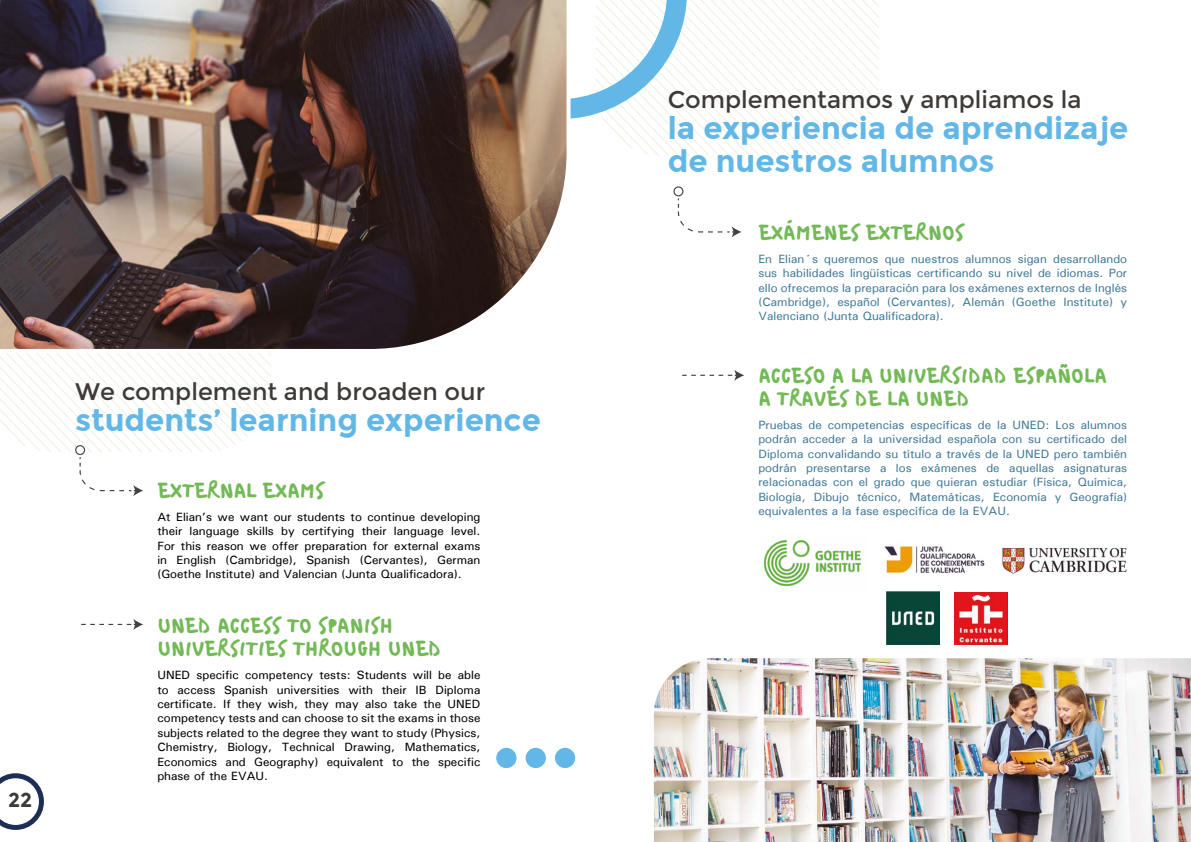
<style>
.page{position:relative;width:1191px;height:842px;background:#fff}
.page>*{position:absolute;margin:0;border:0;box-sizing:border-box;transform-origin:0 0}
.t1{font:700 31px/33px "Montserrat";color:#62b7e7}
.t2{font:24px "Montserrat";color:#3e3a37}
.t3{font:21px/23px "Bristol";color:#73b956}
.t4{font:700 20px "Montserrat";color:#3e3a37}
.t5{font:12px/14.4px "Utah";color:#427b9a;text-align:justify}
.t6{font:12px/14.4px "Utah";color:#000;text-align:justify}
</style>
<div class="page">
<svg style="left:0;top:773px;width:44px;height:57px"></svg>
<svg style="left:572px;top:0;width:307px;height:156px"></svg>
<img style="left:0;top:0;width:572px;height:349px">
<div style="left:555px;top:748px;width:20px;height:20px;background:#62b7e7;border-radius:50%"></div>
<div style="left:525px;top:748px;width:21px;height:20px;background:#62b7e7;border-radius:50%"></div>
<div style="left:496px;top:748px;width:20px;height:20px;background:#62b7e7;border-radius:50%"></div>
<img style="left:0;top:132px;width:271px;height:364px">
<svg style="left:673px;top:186px;width:68px;height:51px"></svg>
<svg style="left:81px;top:619px;width:62px;height:11px"></svg>
<svg style="left:682px;top:370px;width:62px;height:11px"></svg>
<img style="left:764px;top:540px;width:97px;height:47px">
<img style="left:955px;top:593px;width:52px;height:52px">
<img style="left:880px;top:546px;width:105px;height:28px">
<img style="left:886px;top:591px;width:53px;height:54px">
<img style="left:1001px;top:543px;width:126px;height:31px">
<img style="left:654px;top:658px;width:537px;height:184px">
<h3 class="t4" style="left:8px;top:788px;width:26px">22</h3>
<h2 class="t2" style="left:75px;top:378px;width:411px">We complement and broaden our</h2>
<h1 class="t1" style="left:75px;top:403px;width:467px">students’ learning experience</h1>
<h3 class="t3" style="left:157px;top:479px;width:168px">EXTERNAL EXAMS</h3>
<p class="t6" style="left:157px;top:509px;width:324px">At Elian’s we want our students to continue developing their language skills by certifying their language level.<br>For this reason we offer preparation for external exams in English (Cambridge), Spanish (Cervantes), German (Goethe Institute) and Valencian (Junta Qualificadora).</p>
<h3 class="t3" style="left:157px;top:614px;width:286px">UNED ACCESS TO SPANISH<br>UNIVERSITIES THROUGH UNED</h3>
<p class="t6" style="left:157px;top:668px;width:324px">UNED specific competency tests: Students will be able to access Spanish universities with their IB Diploma certificate. If they wish, they may also take the UNED competency tests and can choose to sit the exams in those subjects related to the degree they want to study (Physics, Chemistry, Biology, Technical Drawing, Mathematics, Economics and Geography) equivalent to the specific phase of the EVAU.</p>
<h2 class="t2" style="left:668px;top:86px;width:415px">Complementamos y ampliamos la</h2>
<h1 class="t1" style="left:668px;top:112px;width:462px">la experiencia de aprendizaje de nuestros alumnos</h1>
<h3 class="t3" style="left:758px;top:221px;width:207px">EXÁMENES EXTERNOS</h3>
<p class="t5" style="left:758px;top:251px;width:370px">En Elian´s queremos que nuestros alumnos sigan desarrollando sus habilidades lingüísticas certificando su nivel de idiomas. Por ello ofrecemos la preparación para los exámenes externos de Inglés (Cambridge), español (Cervantes), Alemán (Goethe Institute) y Valenciano (Junta Qualificadora).</p>
<h3 class="t3" style="left:758px;top:364px;width:350px">ACCESO A LA UNIVERSIDAD ESPAÑOLA<br>A TRAVÉS DE LA UNED</h3>
<p class="t5" style="left:758px;top:417px;width:370px">Pruebas de competencias específicas de la UNED: Los alumnos podrán acceder a la universidad española con su certificado del Diploma convalidando su título a través de la UNED pero también podrán presentarse a los exámenes de aquellas asignaturas relacionadas con el grado que quieran estudiar (Física, Química, Biología, Dibujo técnico, Matemáticas, Economía y Geografía) equivalentes a la fase específica de la EVAU.</p>
</div>
